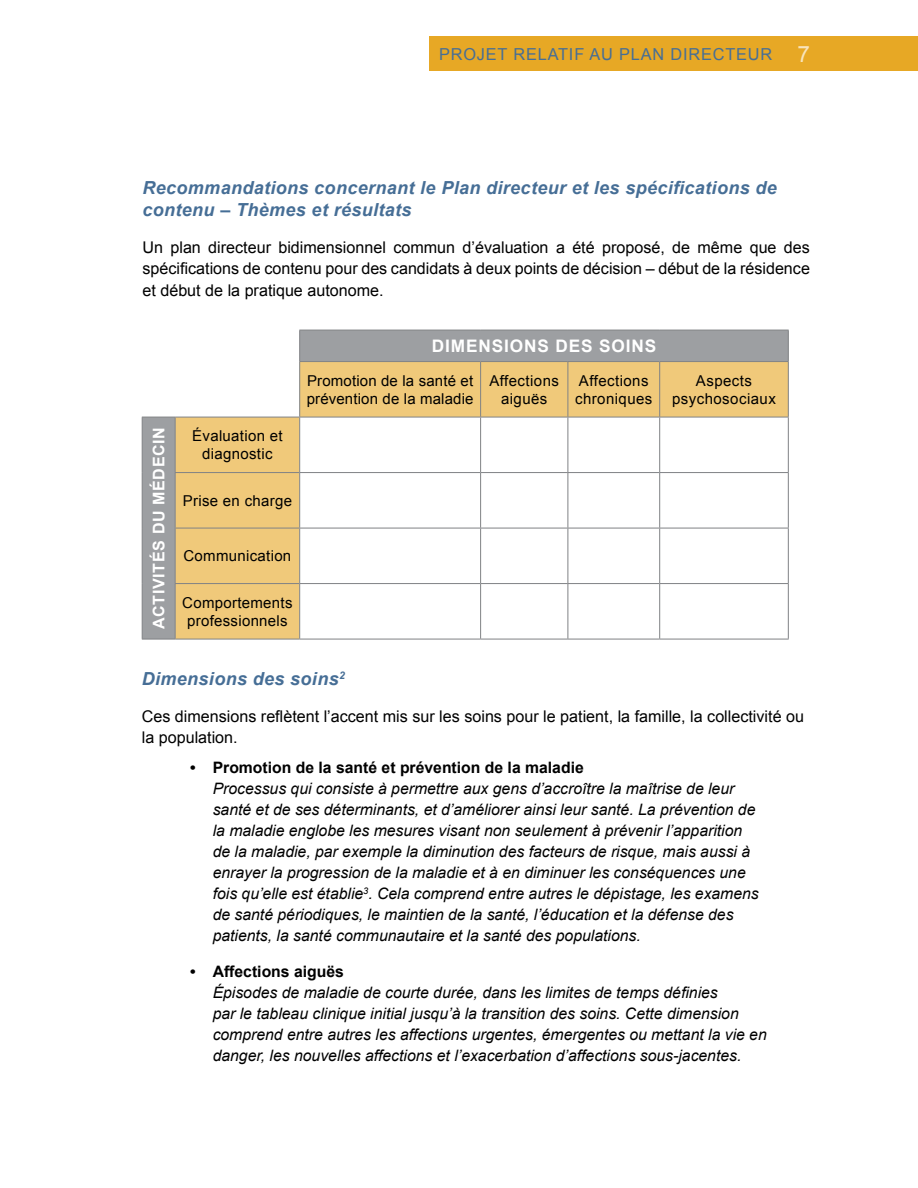
<style>
.page{position:relative;width:918px;height:1188px;background:#fff}
.page>*{position:absolute;margin:0;border:0;box-sizing:border-box;transform-origin:0 0}
.t1{font:italic 700 18px/21.8px "Arial";letter-spacing:.02em;color:#466e96}
.t2{font:700 17.25px "Arial";letter-spacing:.05em;color:#fff}
.t3{font:16.5px "Arial";letter-spacing:.05em;color:#466e96}
.t4{font:16.2px/21.8px "Arial";color:#000;text-align:justify}
.t5{font:700 16.05px "Arial";letter-spacing:.04em;color:#fff}
.t6{font:italic 15.75px/21px "Arial";color:#000}
.t7{font:700 15.75px "Arial";color:#000}
.t8{font:15px/17.7px "Arial";letter-spacing:.02em;color:#000;text-align:center}
.s1{font-size:22.5px;color:#f8e4bc}
</style>
<div class="page">
<div style="left:429px;top:36px;width:489px;height:34px;background:#e7a825"></div>
<svg style="left:142px;top:331px;width:646px;height:308px;fill:#9d9fa2"></svg>
<svg style="left:175px;top:362px;width:613px;height:277px;background:#f0ce89"></svg>
<svg style="left:300px;top:418px;width:488px;height:221px"></svg>
<hr style="left:299px;top:361px;width:182px;height:1px;background:#808285">
<hr style="left:481px;top:361px;width:87px;height:1px;background:#808285">
<hr style="left:568px;top:361px;width:92px;height:1px;background:#808285">
<hr style="left:660px;top:361px;width:129px;height:1px;background:#808285">
<hr style="left:299px;top:330px;width:182px;height:1px;background:#808285">
<hr style="left:299px;top:330px;width:1px;height:31px;background:#808285">
<hr style="left:481px;top:330px;width:87px;height:1px;background:#808285">
<hr style="left:568px;top:330px;width:92px;height:1px;background:#808285">
<hr style="left:660px;top:330px;width:129px;height:1px;background:#808285">
<hr style="left:788px;top:330px;width:1px;height:31px;background:#808285">
<hr style="left:299px;top:362px;width:1px;height:55px;background:#808285">
<hr style="left:480px;top:362px;width:1px;height:55px;background:#808285">
<hr style="left:568px;top:362px;width:1px;height:55px;background:#808285">
<hr style="left:659px;top:362px;width:1px;height:55px;background:#808285">
<hr style="left:788px;top:362px;width:1px;height:55px;background:#808285">
<hr style="left:142px;top:417px;width:33px;height:1px;background:#808285">
<hr style="left:142px;top:417px;width:1px;height:56px;background:#808285">
<hr style="left:142px;top:473px;width:1px;height:55px;background:#808285">
<hr style="left:142px;top:528px;width:1px;height:56px;background:#808285">
<hr style="left:142px;top:584px;width:1px;height:55px;background:#808285">
<hr style="left:142px;top:639px;width:33px;height:1px;background:#808285">
<hr style="left:175px;top:417px;width:125px;height:1px;background:#808285">
<hr style="left:175px;top:417px;width:1px;height:55px;background:#808285">
<hr style="left:300px;top:417px;width:181px;height:1px;background:#808285">
<hr style="left:299px;top:417px;width:1px;height:55px;background:#808285">
<hr style="left:481px;top:417px;width:87px;height:1px;background:#808285">
<hr style="left:480px;top:417px;width:1px;height:55px;background:#808285">
<hr style="left:568px;top:417px;width:92px;height:1px;background:#808285">
<hr style="left:568px;top:417px;width:1px;height:55px;background:#808285">
<hr style="left:660px;top:417px;width:129px;height:1px;background:#808285">
<hr style="left:659px;top:417px;width:1px;height:55px;background:#808285">
<hr style="left:788px;top:417px;width:1px;height:55px;background:#808285">
<hr style="left:175px;top:472px;width:125px;height:1px;background:#808285">
<hr style="left:175px;top:473px;width:1px;height:55px;background:#808285">
<hr style="left:300px;top:472px;width:181px;height:1px;background:#808285">
<hr style="left:299px;top:473px;width:1px;height:55px;background:#808285">
<hr style="left:481px;top:472px;width:87px;height:1px;background:#808285">
<hr style="left:480px;top:473px;width:1px;height:55px;background:#808285">
<hr style="left:568px;top:472px;width:92px;height:1px;background:#808285">
<hr style="left:568px;top:473px;width:1px;height:55px;background:#808285">
<hr style="left:660px;top:472px;width:129px;height:1px;background:#808285">
<hr style="left:659px;top:473px;width:1px;height:55px;background:#808285">
<hr style="left:788px;top:473px;width:1px;height:55px;background:#808285">
<hr style="left:175px;top:528px;width:125px;height:1px;background:#808285">
<hr style="left:175px;top:528px;width:1px;height:55px;background:#808285">
<hr style="left:300px;top:528px;width:181px;height:1px;background:#808285">
<hr style="left:299px;top:528px;width:1px;height:55px;background:#808285">
<hr style="left:481px;top:528px;width:87px;height:1px;background:#808285">
<hr style="left:480px;top:528px;width:1px;height:55px;background:#808285">
<hr style="left:568px;top:528px;width:92px;height:1px;background:#808285">
<hr style="left:568px;top:528px;width:1px;height:55px;background:#808285">
<hr style="left:660px;top:528px;width:129px;height:1px;background:#808285">
<hr style="left:659px;top:528px;width:1px;height:55px;background:#808285">
<hr style="left:788px;top:528px;width:1px;height:55px;background:#808285">
<hr style="left:175px;top:583px;width:125px;height:1px;background:#808285">
<hr style="left:175px;top:584px;width:1px;height:55px;background:#808285">
<hr style="left:300px;top:583px;width:181px;height:1px;background:#808285">
<hr style="left:299px;top:584px;width:1px;height:55px;background:#808285">
<hr style="left:481px;top:583px;width:87px;height:1px;background:#808285">
<hr style="left:480px;top:584px;width:1px;height:55px;background:#808285">
<hr style="left:568px;top:583px;width:92px;height:1px;background:#808285">
<hr style="left:568px;top:584px;width:1px;height:55px;background:#808285">
<hr style="left:660px;top:583px;width:129px;height:1px;background:#808285">
<hr style="left:659px;top:584px;width:1px;height:55px;background:#808285">
<hr style="left:788px;top:584px;width:1px;height:55px;background:#808285">
<hr style="left:175px;top:639px;width:125px;height:1px;background:#808285">
<hr style="left:300px;top:639px;width:181px;height:1px;background:#808285">
<hr style="left:481px;top:639px;width:87px;height:1px;background:#808285">
<hr style="left:568px;top:639px;width:92px;height:1px;background:#808285">
<hr style="left:660px;top:639px;width:129px;height:1px;background:#808285">
<p class="t3" style="left:439px;top:44px;width:372px">PROJET RELATIF AU PLAN DIRECTEUR <span class="s1">7</span></p>
<p class="t1" style="left:142px;top:177px;width:636px">Recommandations concernant le Plan directeur et les spécifications de contenu – Thèmes et résultats</p>
<p class="t4" style="left:142px;top:236px;width:669px">Un plan directeur bidimensionnel commun d’évaluation a été proposé, de même que des spécifications de contenu pour des candidats à deux points de décision – début de la résidence et début de la pratique autonome.</p>
<p class="t5" style="left:148px;top:629px;width:204px;rotate:-90deg">ACTIVITÉS DU MÉDECIN</p>
<p class="t8" style="left:192px;top:427px;width:92px">Évaluation et diagnostic</p>
<p class="t8" style="left:183px;top:492px;width:111px">Prise en charge</p>
<p class="t8" style="left:184px;top:547px;width:109px">Communication</p>
<p class="t8" style="left:182px;top:594px;width:112px">Comportements professionnels</p>
<p class="t2" style="left:432px;top:335px;width:226px">DIMENSIONS DES SOINS</p>
<p class="t8" style="left:307px;top:372px;width:168px;text-align:left">Promotion de la santé et prévention de la maladie</p>
<p class="t8" style="left:489px;top:372px;width:71px">Affections aiguës</p>
<p class="t8" style="left:575px;top:372px;width:79px;text-align:left">Affections chroniques</p>
<p class="t8" style="left:672px;top:372px;width:105px">Aspects psychosociaux</p>
<p class="t1" style="left:142px;top:668px;width:205px">Dimensions des soins<sup>2</sup></p>
<p class="t4" style="left:142px;top:705px;width:664px">Ces dimensions reflètent l’accent mis sur les soins pour le patient, la famille, la collectivité ou la population.</p>
<p class="t7" style="left:190px;top:757px;width:395px">• Promotion de la santé et prévention de la maladie</p>
<p class="t6" style="left:213px;top:779px;width:548px">Processus qui consiste à permettre aux gens d’accroître la maîtrise de leur santé et de ses déterminants, et d’améliorer ainsi leur santé. La prévention de la maladie englobe les mesures visant non seulement à prévenir l’apparition de la maladie, par exemple la diminution des facteurs de risque, mais aussi à enrayer la progression de la maladie et à en diminuer les conséquences une fois qu’elle est établie<sup>3</sup>. Cela comprend entre autres le dépistage, les examens de santé périodiques, le maintien de la santé, l’éducation et la défense des patients, la santé communautaire et la santé des populations.</p>
<p class="t7" style="left:190px;top:961px;width:155px">• Affections aiguës</p>
<p class="t6" style="left:213px;top:983px;width:556px">Épisodes de maladie de courte durée, dans les limites de temps définies<br>par le tableau clinique initial jusqu’à la transition des soins. Cette dimension comprend entre autres les affections urgentes, émergentes ou mettant la vie en danger, les nouvelles affections et l’exacerbation d’affections sous-jacentes.</p>
</div>
